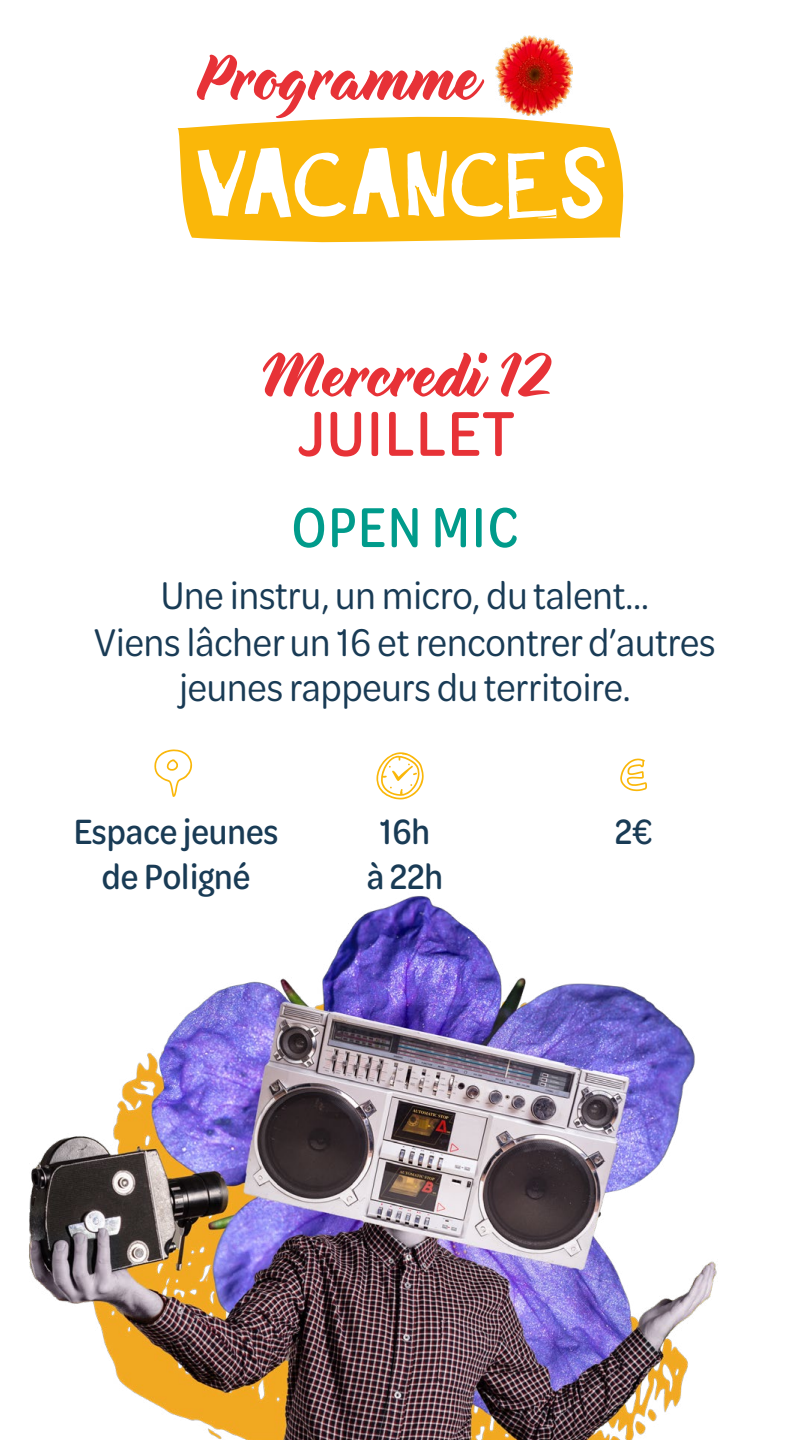
<style>
.page{position:relative;width:810px;height:1440px;background:#fff}
.page>*{position:absolute;margin:0;border:0;box-sizing:border-box;transform-origin:0 0}
.t1{font:69.22px "Delisia W00";color:#e73237}
.t2{font:67.5px "Delisia W00";color:#e73237}
.t3{font:500 67.5px "Omnes Cond";letter-spacing:.02em;color:#e73237}
.t4{font:500 60px "Omnes Narrow";letter-spacing:.02em;color:#009b8b}
.t5{font:60px "Peax Drawn Icons";color:#fab709}
.t6{font:41.25px/46px "Omnes Cond";color:#193b55;text-align:center}
.t7{font:500 37.5px/45px "Omnes Cond";color:#193b55;text-align:center}
</style>
<div class="page">
<svg style="left:177px;top:116px;width:447px;height:126px;fill:#fab709"></svg>
<img style="left:495px;top:35px;width:78px;height:81px">
<img style="left:29px;top:896px;width:688px;height:544px">
<h1 class="t1" style="left:196px;top:39px;width:282px">Programme</h1>
<h2 class="t2" style="left:259px;top:338px;width:293px">Mercredi 12</h2>
<h2 class="t3" style="left:297px;top:389px;width:219px">JUILLET</h2>
<h3 class="t4" style="left:291px;top:488px;width:229px">OPEN MIC</h3>
<p class="t6" style="left:94px;top:571px;width:623px">Une instru, un micro, du talent…<br>Viens lâcher un 16 et rencontrer d’autres jeunes rappeurs du territoire.</p>
<h3 class="t5" style="left:154px;top:748px;width:45px">●</h3>
<p class="t7" style="left:74px;top:807px;width:206px">Espace jeunes de Poligné</p>
<p class="t7" style="left:367px;top:807px;width:78px">16h à 22h</p>
<p class="t7" style="left:615px;top:807px;width:40px">2€</p>
</div>
